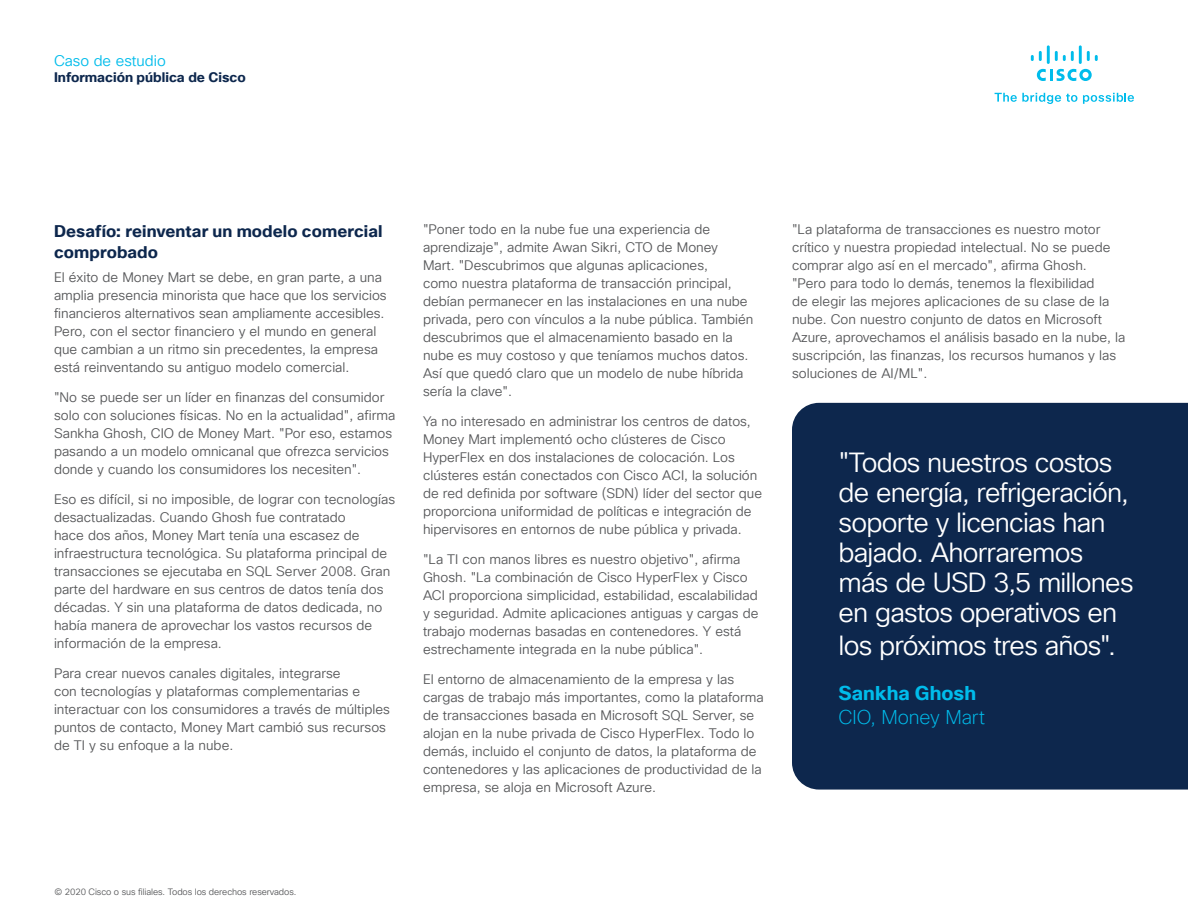
<style>
.page{position:relative;width:1188px;height:918px;background:#fff}
.page>*{position:absolute;margin:0;border:0;box-sizing:border-box;transform-origin:0 0}
.Pull_Quote_Body_colo{font:27px/30px "Cisco Sans TT Light";letter-spacing:-.03em;color:#fff}
.Pull_Quote_Author_Na{font:200 19.5px/24px "Cisco Sans TT";letter-spacing:-.005em;color:#00bceb}
.Subhead3_Indigo{font:700 16.5px/21px "Cisco Sans TT";letter-spacing:.005em;color:#0d274d}
.t1{font:15px "Cisco Sans TT Light";color:#00bceb}
.Body{font:13.5px/18px "Cisco Sans TT Light";color:#57585a}
.t2{font:700 13.5px "Cisco Sans TT";color:#0d274d}
.t3{font:9px "Cisco Sans TT Light";letter-spacing:-.01em;color:#57585a}
.s1{font-weight:700}
</style>
<div class="page">
<svg style="left:995px;top:93px;width:82px;height:11px"></svg>
<svg style="left:1083px;top:93px;width:51px;height:11px"></svg>
<svg style="left:1037px;top:69px;width:55px;height:12px"></svg>
<svg style="left:1031px;top:51px;width:11px;height:10px"></svg>
<hr style="left:1047px;top:45px;width:3px;height:19px;background:#00bceb">
<svg style="left:1055px;top:51px;width:19px;height:10px"></svg>
<hr style="left:1079px;top:45px;width:3px;height:19px;background:#00bceb">
<svg style="left:1087px;top:51px;width:11px;height:10px"></svg>
<div style="left:792px;top:403px;width:396px;height:387px;background:#0d274d"></div>
<p class="t1" style="left:54px;top:51px;width:113px">Caso de estudio</p>
<p class="t2" style="left:54px;top:69px;width:193px">Información pública de Cisco</p>
<p class="Subhead3_Indigo" style="left:54px;top:221px;width:330px">Desafío: reinventar un modelo comercial comprobado</p>
<p class="Body" style="left:54px;top:268px;width:334px">El éxito de Money Mart se debe, en gran parte, a una amplia presencia minorista que hace que los servicios financieros alternativos sean ampliamente accesibles.<br>Pero, con el sector financiero y el mundo en general que cambian a un ritmo sin precedentes, la empresa está reinventando su antiguo modelo comercial.</p>
<p class="Body" style="left:54px;top:388px;width:343px">"No se puede ser un líder en finanzas del consumidor solo con soluciones físicas. No en la actualidad", afirma Sankha Ghosh, CIO de Money Mart. "Por eso, estamos pasando a un modelo omnicanal que ofrezca servicios donde y cuando los consumidores los necesiten".</p>
<p class="Body" style="left:54px;top:490px;width:343px">Eso es difícil, si no imposible, de lograr con tecnologías desactualizadas. Cuando Ghosh fue contratado<br>hace dos años, Money Mart tenía una escasez de infraestructura tecnológica. Su plataforma principal de transacciones se ejecutaba en SQL Server 2008. Gran parte del hardware en sus centros de datos tenía dos décadas. Y sin una plataforma de datos dedicada, no había manera de aprovechar los vastos recursos de información de la empresa.</p>
<p class="Body" style="left:54px;top:664px;width:337px">Para crear nuevos canales digitales, integrarse<br>con tecnologías y plataformas complementarias e interactuar con los consumidores a través de múltiples puntos de contacto, Money Mart cambió sus recursos de TI y su enfoque a la nube.</p>
<p class="Body" style="left:423px;top:221px;width:332px">"Poner todo en la nube fue una experiencia de aprendizaje", admite Awan Sikri, CTO de Money<br>Mart. "Descubrimos que algunas aplicaciones,<br>como nuestra plataforma de transacción principal, debían permanecer en las instalaciones en una nube privada, pero con vínculos a la nube pública. También descubrimos que el almacenamiento basado en la nube es muy costoso y que teníamos muchos datos.<br>Así que quedó claro que un modelo de nube híbrida sería la clave".</p>
<p class="Body" style="left:423px;top:413px;width:341px">Ya no interesado en administrar los centros de datos, Money Mart implementó ocho clústeres de Cisco HyperFlex en dos instalaciones de colocación. Los clústeres están conectados con Cisco ACI, la solución de red definida por software (SDN) líder del sector que proporciona uniformidad de políticas e integración de hipervisores en entornos de nube pública y privada.</p>
<p class="Body" style="left:423px;top:551px;width:337px">"La TI con manos libres es nuestro objetivo", afirma Ghosh. "La combinación de Cisco HyperFlex y Cisco ACI proporciona simplicidad, estabilidad, escalabilidad y seguridad. Admite aplicaciones antiguas y cargas de trabajo modernas basadas en contenedores. Y está estrechamente integrada en la nube pública".</p>
<p class="Body" style="left:423px;top:671px;width:342px">El entorno de almacenamiento de la empresa y las cargas de trabajo más importantes, como la plataforma de transacciones basada en Microsoft SQL Server, se alojan en la nube privada de Cisco HyperFlex. Todo lo demás, incluido el conjunto de datos, la plataforma de contenedores y las aplicaciones de productividad de la empresa, se aloja en Microsoft Azure.</p>
<p class="Body" style="left:792px;top:221px;width:335px">"La plataforma de transacciones es nuestro motor crítico y nuestra propiedad intelectual. No se puede comprar algo así en el mercado", afirma Ghosh.<br>"Pero para todo lo demás, tenemos la flexibilidad<br>de elegir las mejores aplicaciones de su clase de la nube. Con nuestro conjunto de datos en Microsoft Azure, aprovechamos el análisis basado en la nube, la suscripción, las finanzas, los recursos humanos y las soluciones de AI/ML".</p>
<p class="Pull_Quote_Body_colo" style="left:839px;top:449px;width:296px">"Todos nuestros costos de energía, refrigeración, soporte y licencias han bajado. Ahorraremos más de USD 3,5 millones en gastos operativos en</p>
<p class="Pull_Quote_Body_colo" style="left:839px;top:632px;width:279px">los próximos tres años".</p>
<p class="Pull_Quote_Author_Na" style="left:839px;top:681px;width:148px"><span class="s1">Sankha Ghosh<br></span>CIO, Money Mart</p>
<p class="t3" style="left:54px;top:886px;width:243px">© 2020 Cisco o sus filiales. Todos los derechos reservados.</p>
</div>
